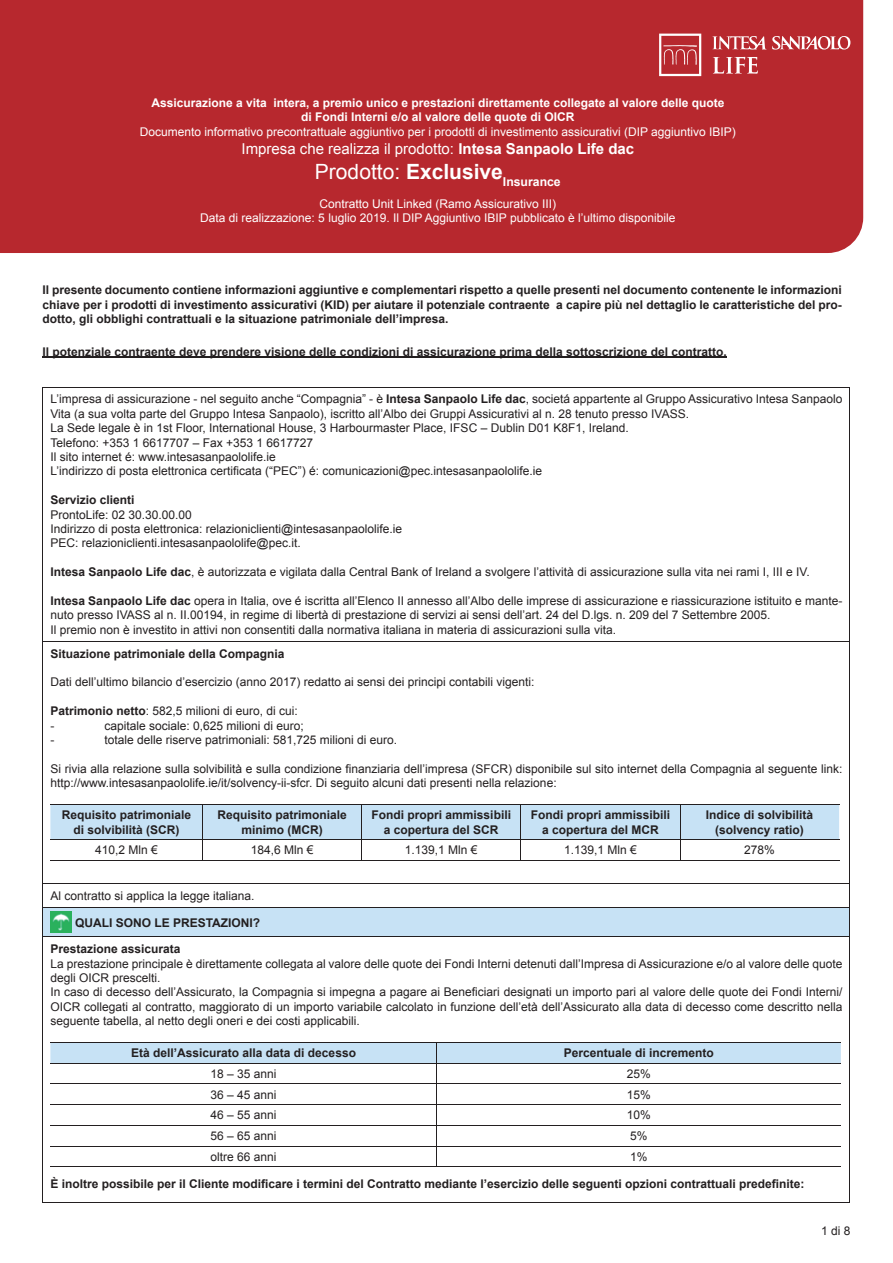
<style>
.page{position:relative;width:893px;height:1263px;background:#fff}
.page>*{position:absolute;margin:0;border:0;box-sizing:border-box;transform-origin:0 0}
.t1{font:21px "Arial MT2";color:#fff}
.t2{font:15px "Arial MT2";color:#fff}
.t3{font:12px/14.4px "Arial MT2";color:#231f20}
.t4{font:12px/14.4px "Arial Bold MT2";color:#231f20;text-align:center}
.t5{font:12px/14.4px "Arial";color:#231f20}
.t6{font:12px/14.4px "Arial MT2";color:#fff;text-align:center}
.t7{font:12px/14.4px "Arial Bold MT2";color:#fff;text-align:center}
.t8{font:700 12px "Arial";color:#231f20}
.s1{font-family:"Arial Bold MT2"}
</style>
<div class="page">
<div style="left:0;top:0;width:863px;height:253px;background:#b7282e"></div>
<svg style="left:659px;top:34px;width:191px;height:42px;background:#c34d52"></svg>
<div style="left:43px;top:907px;width:807px;height:30px;background:#c7e2f5"></div>
<hr style="left:43px;top:387px;width:153px;height:1px;background:#231f20">
<hr style="left:43px;top:388px;width:1px;height:253px;background:#231f20">
<hr style="left:196px;top:387px;width:654px;height:1px;background:#231f20">
<hr style="left:849px;top:388px;width:1px;height:253px;background:#231f20">
<hr style="left:43px;top:641px;width:153px;height:1px;background:#231f20">
<hr style="left:43px;top:642px;width:1px;height:241px;background:#231f20">
<hr style="left:196px;top:641px;width:654px;height:1px;background:#231f20">
<hr style="left:849px;top:642px;width:1px;height:241px;background:#231f20">
<hr style="left:43px;top:883px;width:153px;height:1px;background:#231f20">
<hr style="left:196px;top:883px;width:654px;height:1px;background:#231f20">
<hr style="left:43px;top:907px;width:153px;height:1px;background:#231f20">
<hr style="left:196px;top:907px;width:654px;height:1px;background:#231f20">
<svg style="left:849px;top:884px;width:1px;height:52px"></svg>
<hr style="left:43px;top:936px;width:153px;height:1px;background:#231f20">
<hr style="left:43px;top:937px;width:1px;height:264px;background:#231f20">
<hr style="left:196px;top:936px;width:654px;height:1px;background:#231f20">
<hr style="left:849px;top:937px;width:1px;height:264px;background:#231f20">
<hr style="left:43px;top:1201px;width:153px;height:1px;background:#231f20">
<hr style="left:196px;top:1201px;width:654px;height:1px;background:#231f20">
<svg style="left:50px;top:804px;width:789px;height:56px"></svg>
<hr style="left:50px;top:860px;width:153px;height:1px;background:#231f20">
<hr style="left:203px;top:860px;width:159px;height:1px;background:#231f20">
<hr style="left:362px;top:860px;width:159px;height:1px;background:#231f20">
<hr style="left:521px;top:860px;width:159px;height:1px;background:#231f20">
<hr style="left:680px;top:860px;width:159px;height:1px;background:#231f20">
<img style="left:50px;top:911px;width:22px;height:22px">
<svg style="left:50px;top:1042px;width:791px;height:124px"></svg>
<hr style="left:50px;top:1166px;width:387px;height:1px;background:#231f20">
<hr style="left:437px;top:1166px;width:404px;height:1px;background:#231f20">
<hr style="left:43px;top:356px;width:684px;height:1px;background:#231f20">
<p class="t7" style="left:151px;top:96px;width:574px">Assicurazione a vita intera, a premio unico e prestazioni direttamente collegate al valore delle quote di Fondi Interni e/o al valore delle quote di OICR</p>
<p class="t6" style="left:140px;top:125px;width:598px">Documento informativo precontrattuale aggiuntivo per i prodotti di investimento assicurativi (DIP aggiuntivo IBIP)</p>
<p class="t2" style="left:242px;top:139px;width:394px">Impresa che realizza il prodotto: <span class="s1">Intesa Sanpaolo Life dac</span></p>
<h1 class="t1" style="left:315px;top:158px;width:247px">Prodotto: <span class="s1">Exclusive</span><sub>Insurance</sub></h1>
<p class="t6" style="left:200px;top:197px;width:477px">Contratto Unit Linked (Ramo Assicurativo III)<br>Data di realizzazione: 5 luglio 2019. Il DIP Aggiuntivo IBIP pubblicato è l’ultimo disponibile</p>
<p class="t4" style="left:43px;top:283px;width:801px;text-align:justify">Il presente documento contiene informazioni aggiuntive e complementari rispetto a quelle presenti nel documento contenente le informazioni chiave per i prodotti di investimento assicurativi (KID) per aiutare il potenziale contraente a capire più nel dettaglio le caratteristiche del pro&shy;dotto, gli obblighi contrattuali e la situazione patrimoniale dell’impresa.</p>
<p class="t4" style="left:43px;top:345px;width:686px">Il potenziale contraente deve prendere visione delle condizioni di assicurazione prima della sottoscrizione del contratto.</p>
<p class="t3" style="left:50px;top:392px;width:793px">L’impresa di assicurazione - nel seguito anche “Compagnia” - è <span class="s1">Intesa Sanpaolo Life dac</span>, societá appartente al Gruppo Assicurativo Intesa Sanpaolo Vita (a sua volta parte del Gruppo Intesa Sanpaolo), iscritto all’Albo dei Gruppi Assicurativi al n. 28 tenuto presso IVASS.<br>La Sede legale è in 1st Floor, International House, 3 Harbourmaster Place, IFSC – Dublin D01 K8F1, Ireland.<br>Telefono: +353 1 6617707 – Fax +353 1 6617727<br>Il sito internet é: www.intesasanpaololife.ie</p>
<p class="t5" style="left:50px;top:464px;width:493px">L’indirizzo di posta elettronica certificata (“PEC”) é: comunicazioni@pec.intesasanpaololife.ie</p>
<p class="t4" style="left:50px;top:493px;width:86px">Servizio clienti</p>
<p class="t3" style="left:50px;top:507px;width:143px">ProntoLife: 02 30.30.00.00</p>
<p class="t5" style="left:50px;top:522px;width:353px">Indirizzo di posta elettronica: relazioniclienti@intesasanpaololife.ie<br>PEC: relazioniclienti.intesasanpaololife@pec.it.</p>
<p class="t3" style="left:50px;top:565px;width:761px"><span class="s1">Intesa Sanpaolo Life dac</span>, è autorizzata e vigilata dalla Central Bank of Ireland a svolgere l’attività di assicurazione sulla vita nei rami I, III e IV.</p>
<p class="t5" style="left:50px;top:594px;width:793px"><span class="s1">Intesa Sanpaolo Life dac</span> opera in Italia, ove é iscritta all’Elenco II annesso all’Albo delle imprese di assicurazione e riassicurazione istituito e mante-</p>
<p class="t3" style="left:50px;top:608px;width:722px">nuto presso IVASS al n. II.00194, in regime di libertà di prestazione di servizi ai sensi dell’art. 24 del D.lgs. n. 209 del 7 Settembre 2005.<br>Il premio non è investito in attivi non consentiti dalla normativa italiana in materia di assicurazioni sulla vita.</p>
<p class="t4" style="left:50px;top:647px;width:236px">Situazione patrimoniale della Compagnia</p>
<p class="t3" style="left:50px;top:675px;width:486px">Dati dell’ultimo bilancio d’esercizio (anno 2017) redatto ai sensi dei principi contabili vigenti:</p>
<p class="t3" style="left:50px;top:704px;width:249px"><span class="s1">Patrimonio netto</span>: 582,5 milioni di euro, di cui: -</p>
<p class="t3" style="left:104px;top:718px;width:201px">capitale sociale: 0,625 milioni di euro;</p>
<p class="t3" style="left:50px;top:733px;width:5px">-</p>
<p class="t3" style="left:104px;top:733px;width:294px">totale delle riserve patrimoniali: 581,725 milioni di euro.</p>
<p class="t5" style="left:50px;top:761px;width:793px">Si rivia alla relazione sulla solvibilità e sulla condizione finanziaria dell’impresa (SFCR) disponibile sul sito internet della Compagnia al seguente link:</p>
<p class="t3" style="left:50px;top:776px;width:508px">http://www.intesasanpaololife.ie/it/solvency-ii-sfcr. Di seguito alcuni dati presenti nella relazione:</p>
<p class="t4" style="left:62px;top:808px;width:131px">Requisito patrimoniale di solvibilità (SCR)</p>
<p class="t4" style="left:217px;top:808px;width:131px">Requisito patrimoniale minimo (MCR)</p>
<p class="t4" style="left:372px;top:808px;width:141px">Fondi propri ammissibili a copertura del SCR</p>
<p class="t4" style="left:531px;top:808px;width:141px">Fondi propri ammissibili a copertura del MCR</p>
<p class="t4" style="left:706px;top:808px;width:109px">Indice di solvibilità (solvency ratio)</p>
<p class="t3" style="left:95px;top:843px;width:64px">410,2 Mln €</p>
<p class="t3" style="left:251px;top:843px;width:64px">184,6 Mln €</p>
<p class="t3" style="left:405px;top:843px;width:74px">1.139,1 Mln €</p>
<p class="t3" style="left:564px;top:843px;width:74px">1.139,1 Mln €</p>
<p class="t3" style="left:744px;top:843px;width:32px">278%</p>
<p class="t3" style="left:50px;top:888px;width:206px">Al contratto si applica la legge italiana.</p>
<p class="t4" style="left:75px;top:916px;width:187px">QUALI SONO LE PRESTAZIONI?</p>
<p class="t4" style="left:50px;top:942px;width:132px">Prestazione assicurata</p>
<p class="t3" style="left:50px;top:956px;width:793px">La prestazione principale è direttamente collegata al valore delle quote dei Fondi Interni detenuti dall’Impresa di Assicurazione e/o al valore delle quote degli OICR prescelti.</p>
<p class="t5" style="left:50px;top:985px;width:793px">In caso di decesso dell’Assicurato, la Compagnia si impegna a pagare ai Beneficiari designati un importo pari al valore delle quote dei Fondi Interni/</p>
<p class="t3" style="left:50px;top:999px;width:793px">OICR collegati al contratto, maggiorato di un importo variabile calcolato in funzione dell’età dell’Assicurato alla data di decesso come descritto nella seguente tabella, al netto degli oneri e dei costi applicabili.</p>
<p class="t4" style="left:131px;top:1046px;width:226px">Età dell’Assicurato alla data di decesso</p>
<p class="t4" style="left:564px;top:1046px;width:152px">Percentuale di incremento</p>
<p class="t3" style="left:211px;top:1066px;width:68px">18 – 35 anni</p>
<p class="t3" style="left:627px;top:1066px;width:26px">25%</p>
<p class="t3" style="left:211px;top:1087px;width:68px">36 – 45 anni</p>
<p class="t3" style="left:627px;top:1087px;width:26px">15%</p>
<p class="t3" style="left:211px;top:1108px;width:68px">46 – 55 anni</p>
<p class="t3" style="left:627px;top:1108px;width:26px">10%</p>
<p class="t3" style="left:211px;top:1129px;width:68px">56 – 65 anni</p>
<p class="t3" style="left:630px;top:1129px;width:19px">5%</p>
<p class="t3" style="left:211px;top:1149px;width:68px">oltre 66 anni</p>
<p class="t3" style="left:630px;top:1149px;width:19px">1%</p>
<p class="t8" style="left:50px;top:1175px;width:756px">È inoltre possibile per il Cliente modificare i termini del Contratto mediante l’esercizio delle seguenti opzioni contrattuali predefinite:</p>
<p class="t3" style="left:821px;top:1224px;width:31px">1 di 8</p>
</div>
